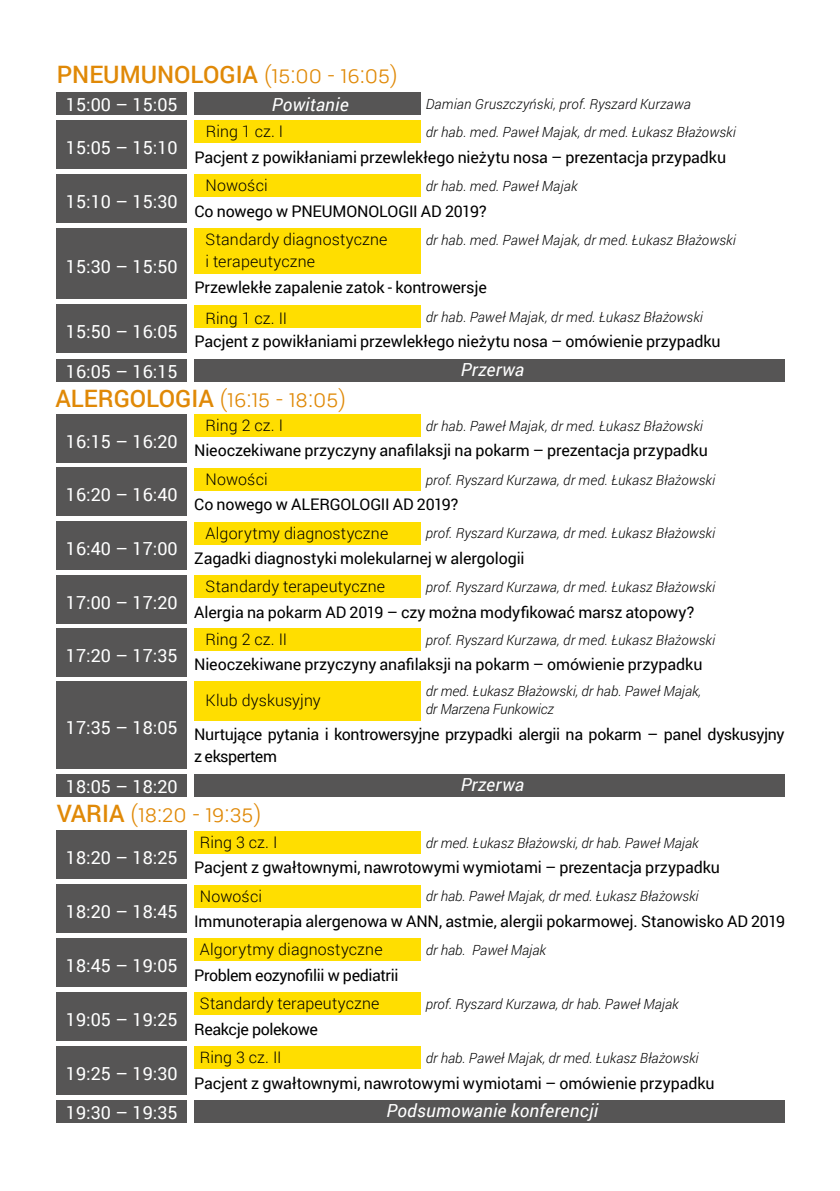
<style>
.page{position:relative;width:840px;height:1191px;background:#fff}
.page>*{position:absolute;margin:0;border:0;box-sizing:border-box;transform-origin:0 0}
.t1{font:300 24px "Roboto";color:#e08907}
.t2{font:500 24px "Roboto";color:#e08907}
.t3{font:18px/39.2px "Roboto";color:#fff}
.t4{font:italic 18px "Roboto";letter-spacing:.01em;color:#fff}
.t5{font:16px/22px "Roboto";letter-spacing:-.01em;color:#000}
.t6{font:300 16px/22px "Roboto";letter-spacing:.01em;color:#000}
.t7{font:italic 300 14px/18px "Roboto";color:#000}
.s1{font-weight:300}
.s2{font-weight:500}
</style>
<div class="page">
<div style="left:57px;top:831px;width:130px;height:48px;background:#565555"></div>
<div style="left:57px;top:884px;width:130px;height:49px;background:#565555"></div>
<div style="left:57px;top:938px;width:130px;height:48px;background:#565555"></div>
<div style="left:57px;top:992px;width:130px;height:48px;background:#565555"></div>
<div style="left:57px;top:1046px;width:130px;height:48px;background:#565555"></div>
<div style="left:57px;top:1100px;width:130px;height:23px;background:#565555"></div>
<div style="left:194px;top:831px;width:226px;height:22px;background:#ffde00"></div>
<div style="left:194px;top:884px;width:226px;height:23px;background:#ffde00"></div>
<div style="left:194px;top:938px;width:226px;height:23px;background:#ffde00"></div>
<div style="left:194px;top:992px;width:226px;height:23px;background:#ffde00"></div>
<div style="left:194px;top:1046px;width:226px;height:23px;background:#ffde00"></div>
<div style="left:194px;top:1100px;width:590px;height:23px;background:#565555"></div>
<div style="left:57px;top:414px;width:130px;height:48px;background:#565555"></div>
<div style="left:57px;top:468px;width:130px;height:48px;background:#565555"></div>
<div style="left:57px;top:522px;width:130px;height:48px;background:#565555"></div>
<div style="left:57px;top:575px;width:130px;height:49px;background:#565555"></div>
<div style="left:57px;top:628px;width:130px;height:48px;background:#565555"></div>
<div style="left:57px;top:681px;width:130px;height:87px;background:#565555"></div>
<div style="left:57px;top:774px;width:130px;height:23px;background:#565555"></div>
<div style="left:194px;top:414px;width:226px;height:23px;background:#ffde00"></div>
<div style="left:194px;top:468px;width:226px;height:22px;background:#ffde00"></div>
<div style="left:194px;top:522px;width:226px;height:22px;background:#ffde00"></div>
<div style="left:194px;top:575px;width:226px;height:23px;background:#ffde00"></div>
<div style="left:194px;top:628px;width:226px;height:23px;background:#ffde00"></div>
<div style="left:194px;top:681px;width:226px;height:39px;background:#ffde00"></div>
<div style="left:194px;top:774px;width:590px;height:23px;background:#565555"></div>
<div style="left:57px;top:120px;width:130px;height:49px;background:#565555"></div>
<div style="left:57px;top:174px;width:130px;height:49px;background:#565555"></div>
<div style="left:57px;top:228px;width:130px;height:71px;background:#565555"></div>
<div style="left:57px;top:305px;width:130px;height:48px;background:#565555"></div>
<div style="left:57px;top:359px;width:130px;height:22px;background:#565555"></div>
<div style="left:57px;top:92px;width:130px;height:23px;background:#565555"></div>
<div style="left:194px;top:120px;width:226px;height:23px;background:#ffde00"></div>
<div style="left:194px;top:174px;width:226px;height:23px;background:#ffde00"></div>
<div style="left:194px;top:228px;width:226px;height:46px;background:#ffde00"></div>
<div style="left:194px;top:305px;width:226px;height:22px;background:#ffde00"></div>
<div style="left:194px;top:359px;width:590px;height:22px;background:#565555"></div>
<div style="left:194px;top:92px;width:226px;height:23px;background:#565555"></div>
<h1 class="t2" style="left:57px;top:58px;width:342px">PNEUMUNOLOGIA <span class="s1">(15:00 - 16:05)</span></h1>
<p class="t3" style="left:66px;top:84px;width:113px">15:00 – 15:05</p>
<p class="t3" style="left:66px;top:127px;width:113px">15:05 – 15:10</p>
<p class="t3" style="left:66px;top:181px;width:113px">15:10 – 15:30</p>
<p class="t3" style="left:66px;top:246px;width:113px">15:30 – 15:50</p>
<p class="t3" style="left:66px;top:312px;width:113px">15:50 – 16:05<br>16:05 – 16:15</p>
<p class="t4" style="left:272px;top:92px;width:78px">Powitanie</p>
<p class="t5" style="left:194px;top:146px;width:533px">Pacjent z powikłaniami przewlekłego nieżytu nosa – prezentacja przypadku</p>
<p class="t5" style="left:194px;top:199px;width:293px">Co nowego w PNEUMONOLOGII AD 2019?</p>
<p class="t7" style="left:425px;top:94px;width:266px">Damian Gruszczyński, prof. Ryszard Kurzawa</p>
<p class="t6" style="left:206px;top:120px;width:79px">Ring 1 cz. I</p>
<p class="t6" style="left:205px;top:174px;width:64px">Nowości</p>
<p class="t7" style="left:425px;top:123px;width:311px">dr hab. med. Paweł Majak, dr med. Łukasz Błażowski</p>
<p class="t7" style="left:425px;top:177px;width:153px">dr hab. med. Paweł Majak</p>
<p class="t6" style="left:205px;top:228px;width:183px">Standardy diagnostyczne i terapeutyczne</p>
<p class="t7" style="left:425px;top:230px;width:311px">dr hab. med. Paweł Majak, dr med. Łukasz Błażowski</p>
<p class="t5" style="left:194px;top:276px;width:294px">Przewlekłe zapalenie zatok - kontrowersje</p>
<p class="t5" style="left:194px;top:330px;width:527px">Pacjent z powikłaniami przewlekłego nieżytu nosa – omówienie przypadku</p>
<p class="t7" style="left:425px;top:307px;width:279px">dr hab. Paweł Majak, dr med. Łukasz Błażowski</p>
<p class="t6" style="left:205px;top:306px;width:83px">Ring 1 cz. II</p>
<p class="t4" style="left:460px;top:356px;width:65px">Przerwa</p>
<h1 class="t1" style="left:55px;top:381px;width:292px"><span class="s2">ALERGOLOGIA</span> (16:15 - 18:05)</h1>
<p class="t3" style="left:66px;top:421px;width:113px">16:15 – 16:20</p>
<p class="t3" style="left:66px;top:475px;width:113px">16:20 – 16:40</p>
<p class="t3" style="left:66px;top:528px;width:113px">16:40 – 17:00</p>
<p class="t3" style="left:66px;top:582px;width:113px">17:00 – 17:20</p>
<p class="t3" style="left:66px;top:635px;width:113px">17:20 – 17:35</p>
<p class="t3" style="left:66px;top:707px;width:113px">17:35 – 18:05</p>
<p class="t3" style="left:66px;top:766px;width:113px">18:05 – 18:20</p>
<p class="t6" style="left:205px;top:413px;width:79px">Ring 2 cz. I</p>
<p class="t6" style="left:205px;top:467px;width:64px">Nowości</p>
<p class="t7" style="left:425px;top:416px;width:279px">dr hab. Paweł Majak, dr med. Łukasz Błażowski</p>
<p class="t5" style="left:194px;top:439px;width:515px">Nieoczekiwane przyczyny anafilaksji na pokarm – prezentacja przypadku</p>
<p class="t5" style="left:194px;top:493px;width:266px">Co nowego w ALERGOLOGII AD 2019?</p>
<p class="t5" style="left:194px;top:547px;width:331px">Zagadki diagnostyki molekularnej w alergologii</p>
<p class="t5" style="left:194px;top:600px;width:501px">Alergia na pokarm AD 2019 – czy można modyfikować marsz atopowy?</p>
<p class="t5" style="left:194px;top:653px;width:509px">Nieoczekiwane przyczyny anafilaksji na pokarm – omówienie przypadku</p>
<p class="t7" style="left:425px;top:470px;width:291px">prof. Ryszard Kurzawa, dr med. Łukasz Błażowski</p>
<p class="t7" style="left:425px;top:524px;width:291px">prof. Ryszard Kurzawa, dr med. Łukasz Błażowski</p>
<p class="t6" style="left:205px;top:521px;width:184px">Algorytmy diagnostyczne</p>
<p class="t6" style="left:205px;top:575px;width:181px">Standardy terapeutyczne</p>
<p class="t6" style="left:205px;top:627px;width:83px">Ring 2 cz. II</p>
<p class="t7" style="left:425px;top:578px;width:291px">prof. Ryszard Kurzawa, dr med. Łukasz Błażowski</p>
<p class="t7" style="left:425px;top:630px;width:291px">prof. Ryszard Kurzawa, dr med. Łukasz Błażowski</p>
<p class="t7" style="left:425px;top:681px;width:277px">dr med. Łukasz Błażowski, dr hab. Paweł Majak, dr Marzena Funkowicz</p>
<p class="t6" style="left:205px;top:688px;width:117px">Klub dyskusyjny</p>
<p class="t5" style="left:194px;top:723px;width:591px">Nurtujące pytania i kontrowersyjne przypadki alergii na pokarm – panel dyskusyjny z ekspertem</p>
<p class="t4" style="left:460px;top:772px;width:65px">Przerwa</p>
<h1 class="t1" style="left:57px;top:797px;width:206px"><span class="s2">VARIA</span> (18:20 - 19:35)</h1>
<p class="t3" style="left:66px;top:837px;width:113px">18:20 – 18:25</p>
<p class="t6" style="left:200px;top:830px;width:79px">Ring 3 cz. I</p>
<p class="t6" style="left:200px;top:884px;width:64px">Nowości</p>
<p class="t7" style="left:425px;top:833px;width:274px">dr med. Łukasz Błażowski, dr hab. Paweł Majak</p>
<p class="t5" style="left:194px;top:856px;width:527px">Pacjent z gwałtownymi, nawrotowymi wymiotami – prezentacja przypadku</p>
<p class="t5" style="left:194px;top:909px;width:592px">Immunoterapia alergenowa w ANN, astmie, alergii pokarmowej. Stanowisko AD 2019</p>
<p class="t5" style="left:194px;top:963px;width:205px">Problem eozynofilii w pediatrii</p>
<p class="t5" style="left:194px;top:1017px;width:125px">Reakcje polekowe</p>
<p class="t5" style="left:194px;top:1071px;width:521px">Pacjent z gwałtownymi, nawrotowymi wymiotami – omówienie przypadku</p>
<p class="t7" style="left:425px;top:887px;width:274px">dr hab. Paweł Majak, dr med. Łukasz Błażowski</p>
<p class="t3" style="left:66px;top:891px;width:113px">18:20 – 18:45</p>
<p class="t6" style="left:200px;top:938px;width:184px">Algorytmy diagnostyczne</p>
<p class="t6" style="left:200px;top:992px;width:181px">Standardy terapeutyczne</p>
<p class="t6" style="left:200px;top:1046px;width:83px">Ring 3 cz. II</p>
<p class="t7" style="left:425px;top:941px;width:122px">dr hab. Paweł Majak</p>
<p class="t7" style="left:425px;top:994px;width:254px">prof. Ryszard Kurzawa, dr hab. Paweł Majak</p>
<p class="t3" style="left:66px;top:945px;width:113px">18:45 – 19:05</p>
<p class="t3" style="left:66px;top:999px;width:113px">19:05 – 19:25</p>
<p class="t7" style="left:425px;top:1048px;width:274px">dr hab. Paweł Majak, dr med. Łukasz Błażowski</p>
<p class="t3" style="left:66px;top:1053px;width:113px">19:25 – 19:30<br>19:30 – 19:35</p>
<p class="t4" style="left:386px;top:1098px;width:213px">Podsumowanie konferencji</p>
</div>
